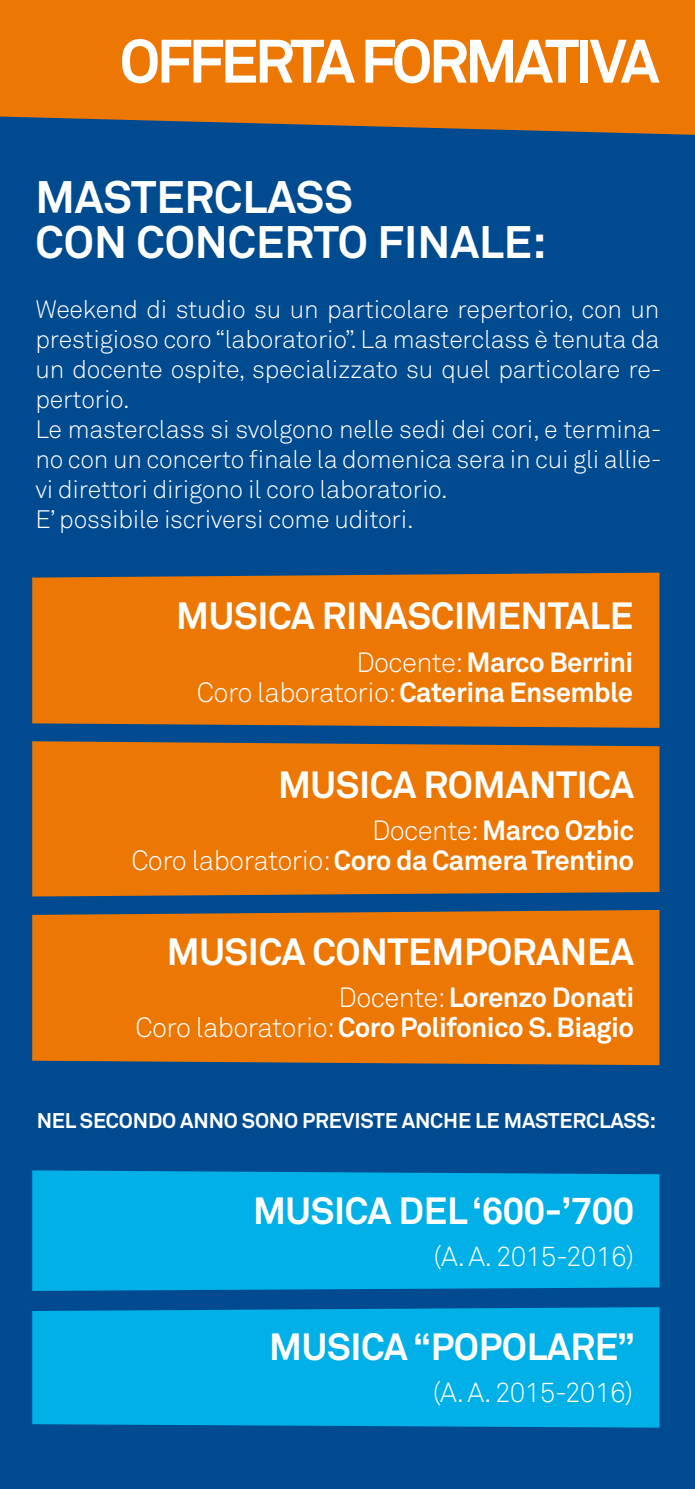
<style>
.page{position:relative;width:695px;height:1489px;background:#fff}
.page>*{position:absolute;margin:0;border:0;box-sizing:border-box;transform-origin:0 0}
.t1{font:700 60.5px "Akkurat";letter-spacing:-.06em;color:#fff}
.t2{font:700 45px/45px "Akkurat";color:#fff}
.t3{font:700 37.5px "Akkurat";letter-spacing:-.01em;color:#fff}
.t4{font:700 27.5px/30px "Akkurat";letter-spacing:-.02em;color:#fff;text-align:right}
.t5{font:300 27.5px "Akkurat";letter-spacing:-.02em;color:#fff}
.t6{font:300 25px/30px "Akkurat";letter-spacing:-.01em;color:#fff}
.t7{font:700 21px "Akkurat";color:#fff}
.s1{font-weight:300}
</style>
<div class="page">
<div style="left:0;top:0;width:694px;height:1488px;background:#004b8f"></div>
<svg style="left:0;top:0;width:694px;height:135px;background:#dc730c"></svg>
<div style="left:32px;top:572px;width:627px;height:155px;background:#ed7703"></div>
<div style="left:32px;top:741px;width:627px;height:155px;background:#ed7703"></div>
<div style="left:32px;top:909px;width:627px;height:156px;background:#ed7703"></div>
<div style="left:32px;top:1170px;width:627px;height:120px;background:#00b0e6"></div>
<div style="left:32px;top:1307px;width:627px;height:120px;background:#00b0e6"></div>
<h1 class="t1" style="left:120px;top:23px;width:541px">OFFERTA FORMATIVA</h1>
<h2 class="t2" style="left:35px;top:174px;width:512px">MASTERCLASS<br>CON CONCERTO FINALE:</h2>
<p class="t6" style="left:35px;top:294px;width:627px">Weekend di studio su un particolare repertorio, con un prestigioso coro “laboratorio”. La masterclass è tenuta da un docente ospite, specializzato su quel particolare re&shy;pertorio.<br>Le masterclass si svolgono nelle sedi dei cori, e termina&shy;no con un concerto finale la domenica sera in cui gli allie&shy;vi direttori dirigono il coro laboratorio.<br>E’ possibile iscriversi come uditori.</p>
<h3 class="t3" style="left:176px;top:592px;width:79px">MUSICA</h3>
<h3 class="t3" style="left:322px;top:592px;width:48px">RINASCIMENTALE</h3>
<p class="t4" style="left:197px;top:646px;width:437px"><span class="s1">Docente:</span> MARCO BERRINI<br><span class="s1">Coro laboratorio:</span> CATERINA ENSEMBLE</p>
<h3 class="t3" style="left:278px;top:761px;width:79px">MUSICA</h3>
<h3 class="t3" style="left:423px;top:761px;width:49px">ROMANTICA</h3>
<p class="t4" style="left:131px;top:815px;width:504px"><span class="s1">Docente:</span> MARCO OZBIC<br><span class="s1">Coro laboratorio:</span> CORO DA CAMERA TRENTINO</p>
<h3 class="t3" style="left:167px;top:928px;width:79px">MUSICA</h3>
<h3 class="t3" style="left:312px;top:928px;width:49px">CONTEM</h3>
<h3 class="t3" style="left:464px;top:928px;width:49px">PORANEA</h3>
<p class="t4" style="left:135px;top:982px;width:500px"><span class="s1">Docente:</span> LORENZO DONATI<br><span class="s1">Coro laboratorio:</span> CORO POLIFONICO S. BIAGIO</p>
<p class="t7" style="left:37px;top:1107px;width:58px">NEL SECONDO</p>
<p class="t7" style="left:180px;top:1107px;width:16px">ANNO</p>
<p class="t7" style="left:242px;top:1107px;width:15px">SONO</p>
<p class="t7" style="left:302px;top:1107px;width:26px">PREVISTE</p>
<p class="t7" style="left:402px;top:1107px;width:15px">ANC</p>
<p class="t7" style="left:443px;top:1107px;width:75px">HELE MASTERCLASS</p>
<p class="t7" style="left:649px;top:1107px;width:8px">:</p>
<h3 class="t3" style="left:253px;top:1186px;width:79px">MUSICA</h3>
<h3 class="t3" style="left:398px;top:1186px;width:23px">DEL</h3>
<h3 class="t3" style="left:472px;top:1186px;width:163px">‘600-’700</h3>
<p class="t5" style="left:433px;top:1239px;width:202px">(A. A. 2015-2016)</p>
<h3 class="t3" style="left:269px;top:1322px;width:79px">MUSICA</h3>
<h3 class="t3" style="left:413px;top:1322px;width:113px">“POPOLARE</h3>
<h3 class="t3" style="left:617px;top:1322px;width:19px">”</h3>
<p class="t5" style="left:432px;top:1374px;width:202px">(A. A. 2015-2016)</p>
</div>
